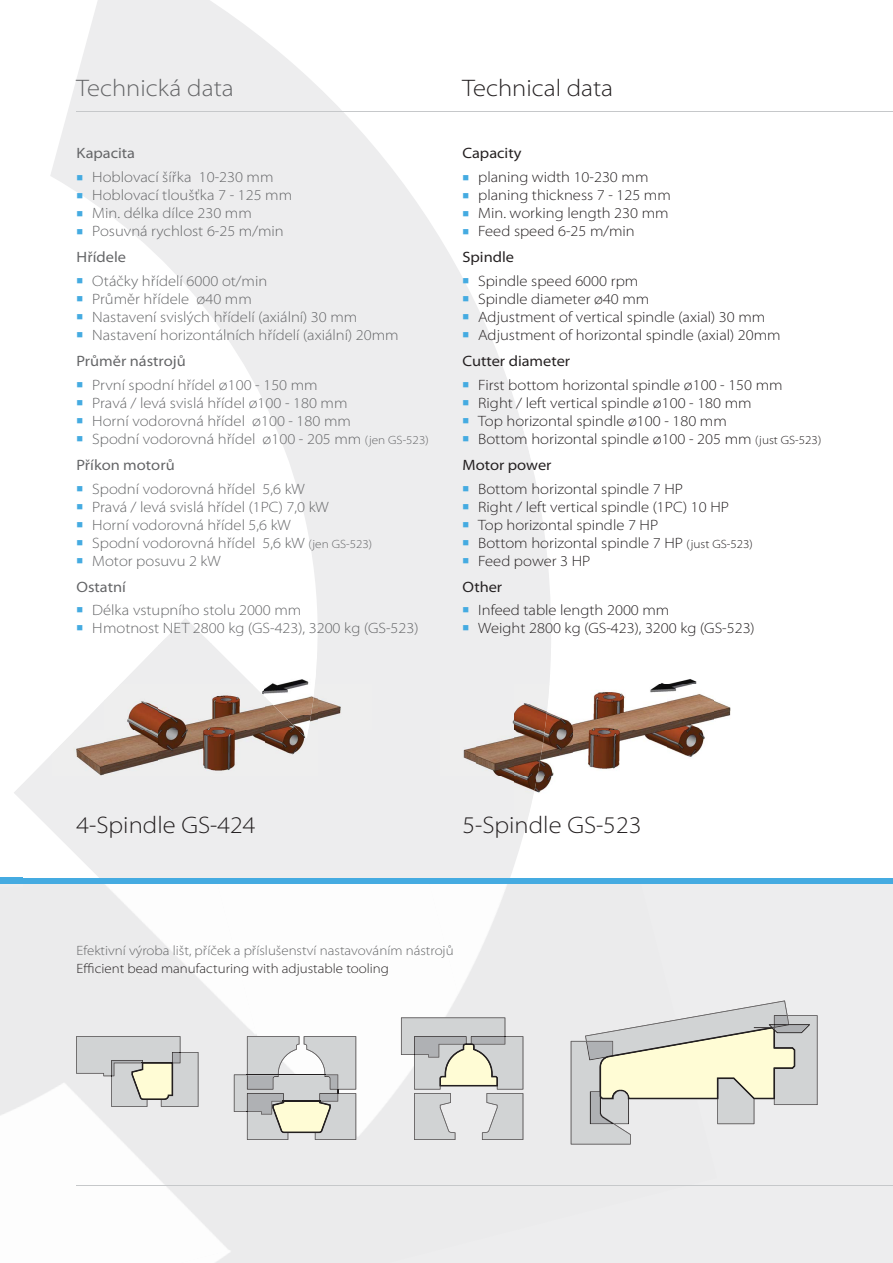
<style>
.page{position:relative;width:893px;height:1263px;background:#fff}
.page>*{position:absolute;margin:0;border:0;box-sizing:border-box;transform-origin:0 0}
.t1{font:300 semi-expanded 24px "Myriad Pro";color:#231f20}
.t2{font:300 semi-expanded 24px "Myriad Pro";color:#636466}
.t3{font:300 semi-expanded 15px/18px "Myriad Pro";color:#636466}
.t4{font:300 semi-expanded 15px/18px "Myriad Pro";color:#231f20}
.t5{font:semi-expanded 15px "Myriad Pro";color:#636466}
.t6{font:semi-expanded 15px "Myriad Pro";color:#231f20}
.t7{font:300 semi-expanded 13.5px "Myriad Pro";color:#636466}
.t8{font:300 semi-expanded 13.5px "Myriad Pro";color:#231f20}
.t9{font:9px/18px "Wingdings";color:#45abe1;text-align:justify}
.s1{font-size:12px}
</style>
<div class="page">
<div style="left:0;top:881px;width:893px;height:382px;background:#ededee"></div>
<img style="left:22px;top:883px;width:193px;height:111px">
<div style="left:215px;top:883px;width:212px;height:245px;background:#fdfdfd"></div>
<img style="left:427px;top:883px;width:251px;height:169px">
<img style="left:0;top:1028px;width:307px;height:235px">
<img style="left:294px;top:1128px;width:225px;height:102px">
<img style="left:179px;top:1230px;width:128px;height:33px">
<svg style="left:50px;top:0;width:501px;height:878px;fill:#ededee"></svg>
<svg style="left:22px;top:747px;width:210px;height:131px"></svg>
<div style="left:0;top:878px;width:893px;height:5px;background:#45abe1"></div>
<img style="left:51px;top:638px;width:107px;height:39px">
<img style="left:212px;top:638px;width:102px;height:39px">
<img style="left:51px;top:677px;width:53px;height:39px">
<img style="left:104px;top:677px;width:15px;height:7px">
<img style="left:254px;top:677px;width:10px;height:7px">
<img style="left:264px;top:677px;width:50px;height:7px">
<img style="left:51px;top:716px;width:23px;height:14px">
<img style="left:119px;top:644px;width:39px;height:40px">
<div style="left:158px;top:638px;width:54px;height:46px;background:#ededee"></div>
<img style="left:212px;top:643px;width:42px;height:41px">
<div style="left:314px;top:638px;width:58px;height:46px;background:#ededee"></div>
<img style="left:74px;top:699px;width:30px;height:31px">
<img style="left:104px;top:684px;width:268px;height:46px">
<img style="left:51px;top:730px;width:321px;height:92px">
<img style="left:660px;top:679px;width:37px;height:5px">
<img style="left:551px;top:684px;width:180px;height:46px">
<img style="left:546px;top:730px;width:159px;height:46px">
<img style="left:538px;top:776px;width:14px;height:46px">
<img style="left:440px;top:638px;width:111px;height:92px">
<img style="left:440px;top:730px;width:106px;height:46px">
<img style="left:440px;top:776px;width:98px;height:46px">
<img style="left:76px;top:1036px;width:104px;height:1px">
<svg style="left:76px;top:1037px;width:122px;height:70px"></svg>
<img style="left:247px;top:1036px;width:52px;height:1px">
<svg style="left:234px;top:1037px;width:122px;height:103px"></svg>
<img style="left:401px;top:1017px;width:104px;height:1px">
<svg style="left:401px;top:1018px;width:122px;height:122px"></svg>
<svg style="left:571px;top:1001px;width:246px;height:143px"></svg>
<hr style="left:77px;top:111px;width:816px;height:1px;background:#c6c8ca">
<hr style="left:77px;top:1186px;width:816px;height:1px;background:#c6c8ca">
<img style="left:590px;top:1090px;width:39px;height:34px">
<svg style="left:463px;top:607px;width:5px;height:24px"></svg>
<svg style="left:77px;top:607px;width:6px;height:24px"></svg>
<h1 class="t2" style="left:77px;top:79px;width:159px">Technická data</h1>
<h1 class="t1" style="left:462px;top:79px;width:152px">Technical data</h1>
<p class="t5" style="left:77px;top:144px;width:60px">Kapacita</p>
<p class="t6" style="left:462px;top:144px;width:61px">Capacity</p>
<p class="t9" style="left:77px;top:169px;width:8px">■ ■ ■ ■</p>
<p class="t3" style="left:92px;top:169px;width:201px">Hoblovací šířka 10-230 mm<br>Hoblovací tloušťka 7 - 125 mm<br>Min. délka dílce 230 mm<br>Posuvná rychlost 6-25 m/min</p>
<p class="t9" style="left:462px;top:169px;width:8px">■ ■ ■ ■</p>
<p class="t4" style="left:478px;top:169px;width:194px">planing width 10-230 mm planing thickness 7 - 125 mm<br>Min. working length 230 mm<br>Feed speed 6-25 m/min</p>
<p class="t5" style="left:77px;top:248px;width:51px">Hřídele</p>
<p class="t6" style="left:462px;top:248px;width:53px">Spindle</p>
<p class="t9" style="left:77px;top:272px;width:8px">■ ■ ■ ■</p>
<p class="t3" style="left:92px;top:273px;width:308px">Otáčky hřídelí 6000 ot/min<br>Průměr hřídele ø40 mm<br>Nastavení svislých hřídelí (axiální) 30 mm Nastavení horizontálních hřídelí (axiální) 20mm</p>
<p class="t9" style="left:462px;top:272px;width:8px">■ ■ ■ ■</p>
<p class="t4" style="left:478px;top:273px;width:304px">Spindle speed 6000 rpm<br>Spindle diameter ø40 mm<br>Adjustment of vertical spindle (axial) 30 mm Adjustment of horizontal spindle (axial) 20mm</p>
<p class="t5" style="left:77px;top:352px;width:111px">Průměr nástrojů</p>
<p class="t6" style="left:462px;top:352px;width:109px">Cutter diameter</p>
<p class="t9" style="left:77px;top:376px;width:8px">■ ■ ■ ■</p>
<p class="t3" style="left:92px;top:377px;width:338px">První spodní hřídel ø100 - 150 mm<br>Pravá / levá svislá hřídel ø100 - 180 mm<br>Horní vodorovná hřídel ø100 - 180 mm<br>Spodní vodorovná hřídel ø100 - 205 mm <span class="s1">(jen GS-523)</span></p>
<p class="t9" style="left:462px;top:376px;width:8px">■ ■ ■ ■</p>
<p class="t4" style="left:478px;top:377px;width:344px">First bottom horizontal spindle ø100 - 150 mm<br>Right / left vertical spindle ø100 - 180 mm<br>Top horizontal spindle ø100 - 180 mm<br>Bottom horizontal spindle ø100 - 205 mm <span class="s1">(just GS-523)</span></p>
<p class="t5" style="left:77px;top:456px;width:100px">Příkon motorů</p>
<p class="t6" style="left:462px;top:456px;width:91px">Motor power</p>
<p class="t9" style="left:77px;top:480px;width:8px">■ ■ ■ ■ ■</p>
<p class="t3" style="left:92px;top:481px;width:281px">Spodní vodorovná hřídel 5,6 kW<br>Pravá / levá svislá hřídel (1PC) 7,0 kW<br>Horní vodorovná hřídel 5,6 kW<br>Spodní vodorovná hřídel 5,6 kW <span class="s1">(jen GS-523)<br></span>Motor posuvu 2 kW</p>
<p class="t9" style="left:462px;top:480px;width:8px">■ ■ ■ ■ ■</p>
<p class="t4" style="left:478px;top:481px;width:276px">Bottom horizontal spindle 7 HP<br>Right / left vertical spindle (1PC) 10 HP<br>Top horizontal spindle 7 HP<br>Bottom horizontal spindle 7 HP <span class="s1">(just GS-523)<br></span>Feed power 3 HP</p>
<p class="t5" style="left:77px;top:578px;width:51px">Ostatní</p>
<p class="t6" style="left:462px;top:578px;width:41px">Other</p>
<p class="t3" style="left:92px;top:603px;width:328px">Délka vstupního stolu 2000 mm<br>Hmotnost NET 2800 kg (GS-423), 3200 kg (GS-523)</p>
<p class="t4" style="left:478px;top:603px;width:278px">Infeed table length 2000 mm<br>Weight 2800 kg (GS-423), 3200 kg (GS-523)</p>
<h1 class="t1" style="left:77px;top:816px;width:180px">4-Spindle GS-424</h1>
<h1 class="t1" style="left:462px;top:816px;width:180px">5-Spindle GS-523</h1>
<p class="t7" style="left:77px;top:945px;width:379px">Efektivní výroba lišt, příček a příslušenství nastavováním nástrojů</p>
<p class="t8" style="left:77px;top:963px;width:314px">Efficient bead manufacturing with adjustable tooling</p>
</div>
